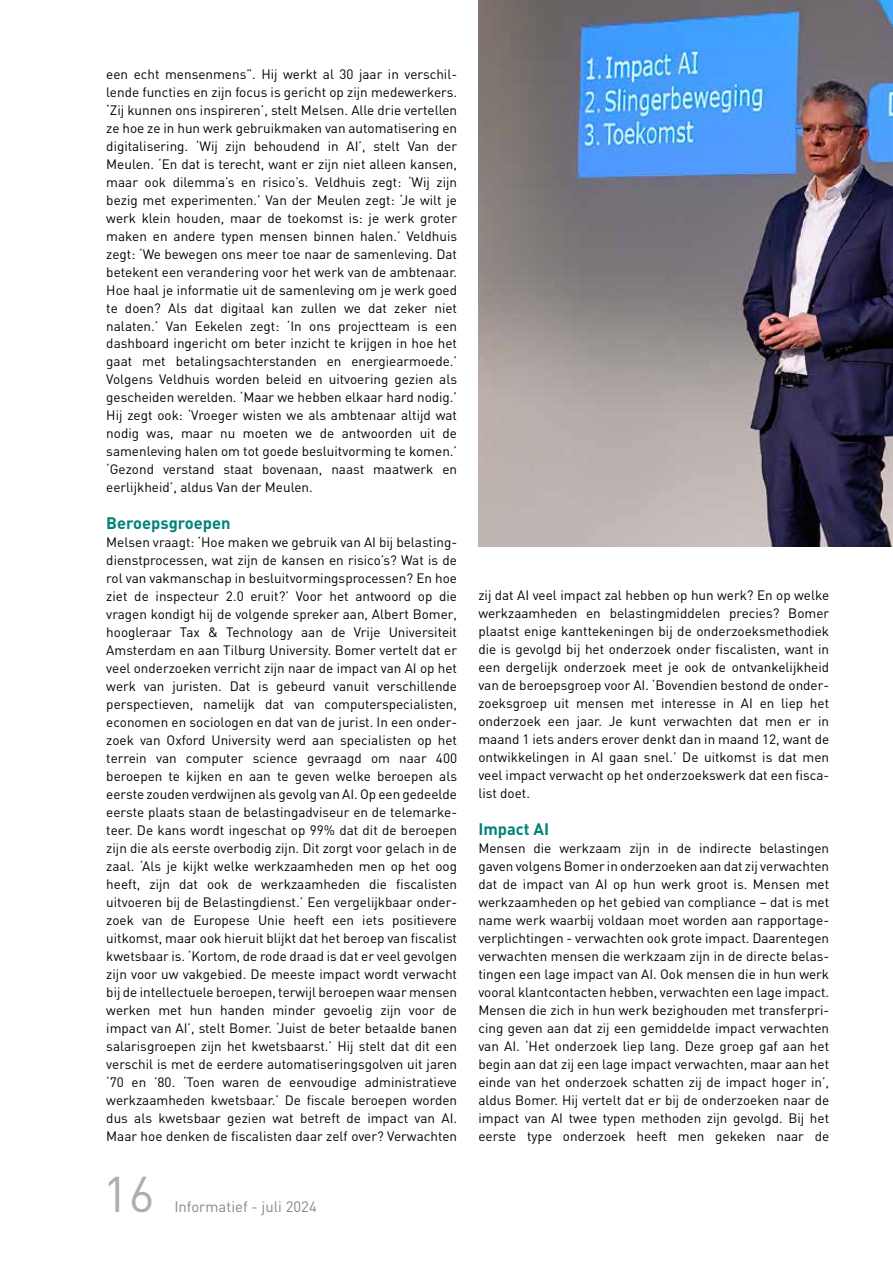
<style>
.page{position:relative;width:893px;height:1263px;background:#fff}
.page>*{position:absolute;margin:0;border:0;box-sizing:border-box;transform-origin:0 0}
.t1{font:49.5px "DIN";color:#adaeb0}
.t2{font:700 16.5px "DIN";color:#008379}
.t3{font:15px "DIN";color:#87888a}
.t4{font:13.5px/18px "DIN";color:#000;text-align:justify}
</style>
<div class="page">
<img style="left:478px;top:0;width:415px;height:547px">
<p class="t4" style="left:106px;top:64px;width:352px">een echt mensenmens”. Hij werkt al 30 jaar in verschil&shy;lende functies en zijn focus is gericht op zijn medewerkers. ‘Zij kunnen ons inspireren’, stelt Melsen. Alle drie vertellen ze hoe ze in hun werk gebruikmaken van automatisering en digitalisering. ‘Wij zijn behoudend in AI’, stelt Van der Meulen. ‘En dat is terecht, want er zijn niet alleen kansen, maar ook dilemma’s en risico’s. Veldhuis zegt: ‘Wij zijn bezig met experimenten.’ Van der Meulen zegt: ‘Je wilt je werk klein houden, maar de toekomst is: je werk groter maken en andere typen mensen binnen halen.’ Veldhuis zegt: ‘We bewegen ons meer toe naar de samenleving. Dat betekent een verandering voor het werk van de ambtenaar.<br>Hoe haal je informatie uit de samenleving om je werk goed te doen? Als dat digitaal kan zullen we dat zeker niet nalaten.’ Van Eekelen zegt: ‘In ons projectteam is een dashboard ingericht om beter inzicht te krijgen in hoe het gaat met betalingsachterstanden en energiearmoede.’ Volgens Veldhuis worden beleid en uitvoering gezien als gescheiden werelden. ‘Maar we hebben elkaar hard nodig.’ Hij zegt ook: ‘Vroeger wisten we als ambtenaar altijd wat nodig was, maar nu moeten we de antwoorden uit de samenleving halen om tot goede besluitvorming te komen.’ ‘Gezond verstand staat bovenaan, naast maatwerk en eerlijkheid’, aldus Van der Meulen.</p>
<p class="t2" style="left:106px;top:512px;width:126px">Beroepsgroepen</p>
<p class="t4" style="left:106px;top:532px;width:352px">Melsen vraagt: ‘Hoe maken we gebruik van AI bij belasting&shy;dienstprocessen, wat zijn de kansen en risico’s? Wat is de rol van vakmanschap in besluitvormingsprocessen? En hoe ziet de inspecteur 2.0 eruit?’ Voor het antwoord op die vragen kondigt hij de volgende spreker aan, Albert Bomer, hoogleraar Tax &amp; Technology aan de Vrije Universiteit Amsterdam en aan Tilburg University. Bomer vertelt dat er veel onderzoeken verricht zijn naar de impact van AI op het werk van juristen. Dat is gebeurd vanuit verschillende perspectieven, namelijk dat van computerspecialisten, economen en sociologen en dat van de jurist. In een onder&shy;zoek van Oxford University werd aan specialisten op het terrein van computer science gevraagd om naar 400 beroepen te kijken en aan te geven welke beroepen als eerste zouden verdwijnen als gevolg van AI. Op een gedeelde eerste plaats staan de belastingadviseur en de telemarke&shy;teer. De kans wordt ingeschat op 99% dat dit de beroepen zijn die als eerste overbodig zijn. Dit zorgt voor gelach in de zaal. ‘Als je kijkt welke werkzaamheden men op het oog heeft, zijn dat ook de werkzaamheden die fiscalisten uitvoeren bij de Belastingdienst.’ Een vergelijkbaar onder&shy;zoek van de Europese Unie heeft een iets positievere uitkomst, maar ook hieruit blijkt dat het beroep van fiscalist kwetsbaar is. ‘Kortom, de rode draad is dat er veel gevolgen zijn voor uw vakgebied. De meeste impact wordt verwacht bij de intellectuele beroepen, terwijl beroepen waar mensen werken met hun handen minder gevoelig zijn voor de impact van AI’, stelt Bomer. ‘Juist de beter betaalde banen salarisgroepen zijn het kwetsbaarst.’ Hij stelt dat dit een verschil is met de eerdere automatiseringsgolven uit jaren ‘70 en ’80. ‘Toen waren de eenvoudige administratieve werkzaamheden kwetsbaar.’ De fiscale beroepen worden dus als kwetsbaar gezien wat betreft de impact van AI.<br>Maar hoe denken de fiscalisten daar zelf over? Verwachten</p>
<h1 class="t1" style="left:103px;top:1163px;width:53px">16</h1>
<p class="t3" style="left:174px;top:1197px;width:144px">Informatief - juli 2024</p>
<p class="t4" style="left:478px;top:586px;width:352px">zij dat AI veel impact zal hebben op hun werk? En op welke werkzaamheden en belastingmiddelen precies? Bomer plaatst enige kanttekeningen bij de onderzoeksmethodiek die is gevolgd bij het onderzoek onder fiscalisten, want in een dergelijk onderzoek meet je ook de ontvankelijkheid van de beroepsgroep voor AI. ‘Bovendien bestond de onder&shy;zoeksgroep uit mensen met interesse in AI en liep het onderzoek een jaar. Je kunt verwachten dat men er in maand 1 iets anders erover denkt dan in maand 12, want de ontwikkelingen in AI gaan snel.’ De uitkomst is dat men veel impact verwacht op het onderzoekswerk dat een fisca&shy;list doet.</p>
<p class="t2" style="left:478px;top:818px;width:72px">Impact AI</p>
<p class="t4" style="left:478px;top:838px;width:352px">Mensen die werkzaam zijn in de indirecte belastingen gaven volgens Bomer in onderzoeken aan dat zij verwachten dat de impact van AI op hun werk groot is. Mensen met werkzaamheden op het gebied van compliance – dat is met name werk waarbij voldaan moet worden aan rapportage&shy;verplichtingen - verwachten ook grote impact. Daarentegen verwachten mensen die werkzaam zijn in de directe belas&shy;tingen een lage impact van AI. Ook mensen die in hun werk vooral klantcontacten hebben, verwachten een lage impact.<br>Mensen die zich in hun werk bezighouden met transferpri&shy;cing geven aan dat zij een gemiddelde impact verwachten van AI. ‘Het onderzoek liep lang. Deze groep gaf aan het begin aan dat zij een lage impact verwachten, maar aan het einde van het onderzoek schatten zij de impact hoger in’, aldus Bomer. Hij vertelt dat er bij de onderzoeken naar de impact van AI twee typen methoden zijn gevolgd. Bij het eerste type onderzoek heeft men gekeken naar de</p>
</div>
